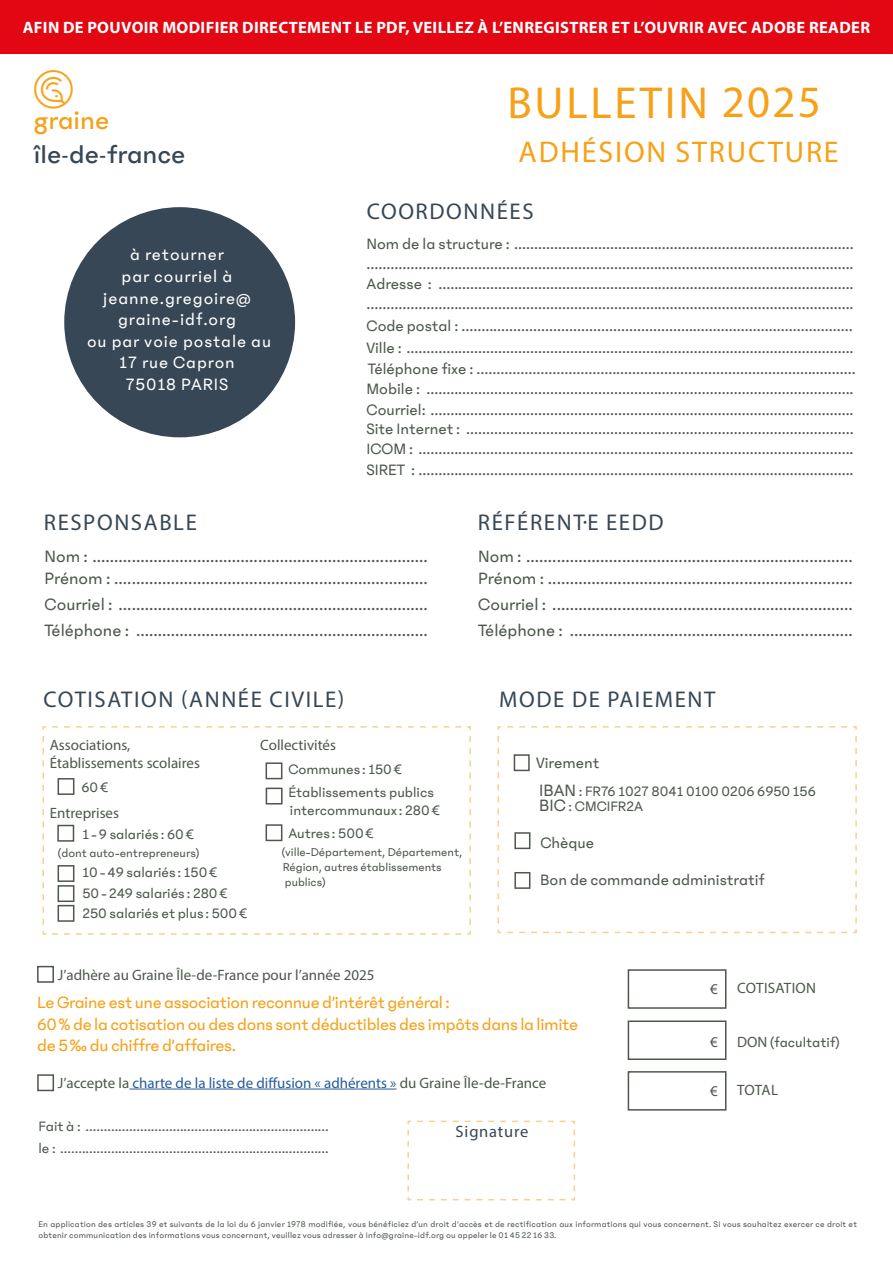
<style>
.page{position:relative;width:893px;height:1263px;background:#fff}
.page>*{position:absolute;margin:0;border:0;box-sizing:border-box;transform-origin:0 0}
.t1{font:45px "Myriad Pro";letter-spacing:.06em;color:#f6a118}
.t2{font:30px "Myriad Pro";letter-spacing:.06em;color:#f6a118}
.t3{font:28.2px "Phantom Sans 0.6 Book Graine";color:#374755}
.t4{font:28.2px/33.9px "Phantom Sans 0.6 Book Graine";color:#f6a118}
.t5{font:22.8px "Myriad Pro";letter-spacing:.07em;color:#374755}
.t6{font:18px/21.6px "Phantom Sans 0.6";color:#4d574c}
.t7{font:18px/21.6px "Phantom Sans 0.6";letter-spacing:-.02em;color:#f6a118}
.t8{font:18px/21.6px "Phantom Sans 0.6";letter-spacing:.05em;color:#fff;text-align:center}
.t9{font:16.5px/20.5px "Phantom Sans 0.6";color:#4d574c;text-align:justify}
.t10{font:700 16.5px "Myriad Pro";letter-spacing:.02em;color:#fff}
.t11{font:16.5px "Myriad Pro";letter-spacing:.05em;color:#374755}
.t12{font:15px/20.5px "Phantom Sans 0.6";color:#4d574c}
.t13{font:15px/18px "Myriad Pro";color:#4d574c}
.t14{font:15px "Myriad Pro";color:#275b9b}
.t15{font:15px "Myriad Pro";letter-spacing:.02em;color:#4d574c}
.t16{font:12.75px "Phantom Sans 0.6";color:#4d574c}
.t17{font:12.45px/15px "Phantom Sans 0.6";color:#4d574c}
.t18{font:9px/10.5px "Phantom Sans 0.6";letter-spacing:.02em;color:#4d574c}
.s1{font-size:18px}
.s2{color:#4d574c}
.s3{font-family:"Myriad Pro"}
</style>
<div class="page">
<svg style="left:407px;top:1120px;width:169px;height:81px"></svg>
<svg style="left:497px;top:726px;width:360px;height:208px"></svg>
<svg style="left:42px;top:726px;width:429px;height:209px"></svg>
<div style="left:66px;top:208px;width:228px;height:228px;background:#374755;border-radius:50%"></div>
<div style="left:628px;top:1071px;width:98px;height:39px;border:2px solid #4d574c"></div>
<div style="left:628px;top:969px;width:98px;height:40px;border:2px solid #4d574c"></div>
<div style="left:628px;top:1020px;width:98px;height:40px;border:2px solid #4d574c"></div>
<div style="left:58px;top:778px;width:16px;height:17px;border:2px solid #4d574c"></div>
<div style="left:57px;top:825px;width:17px;height:17px;border:2px solid #4d574c"></div>
<div style="left:58px;top:865px;width:16px;height:17px;border:2px solid #4d574c"></div>
<div style="left:58px;top:885px;width:16px;height:17px;border:2px solid #4d574c"></div>
<div style="left:58px;top:905px;width:16px;height:17px;border:2px solid #4d574c"></div>
<div style="left:266px;top:762px;width:16px;height:17px;border:2px solid #4d574c"></div>
<div style="left:266px;top:788px;width:17px;height:16px;border:2px solid #4d574c"></div>
<div style="left:266px;top:824px;width:16px;height:17px;border:2px solid #4d574c"></div>
<div style="left:37px;top:966px;width:17px;height:17px;border:2px solid #4d574c"></div>
<div style="left:514px;top:754px;width:16px;height:17px;border:2px solid #4d574c"></div>
<div style="left:514px;top:832px;width:16px;height:17px;border:2px solid #4d574c"></div>
<div style="left:514px;top:872px;width:16px;height:17px;border:2px solid #4d574c"></div>
<div style="left:37px;top:1074px;width:17px;height:17px;border:2px solid #4d574c"></div>
<div style="left:1px;top:1px;width:891px;height:52px;background:#e30613"></div>
<div style="left:0;top:0;width:893px;height:54px;border:3px solid #e30613"></div>
<hr style="left:129px;top:1089px;width:268px;height:1px;background:#275b9b">
<p class="t10" style="left:23px;top:17px;width:849px">AFIN DE POUVOIR MODIFIER DIRECTEMENT LE PDF, VEILLEZ À L’ENREGISTRER ET L’OUVRIR AVEC ADOBE READER</p>
<h3 class="t4" style="left:34px;top:72px;width:77px">™ graine</h3>
<h3 class="t3" style="left:34px;top:137px;width:153px">île-de-france</h3>
<p class="t8" style="left:87px;top:244px;width:186px">à retourner<br>par courriel à jeanne.gregoire@ graine-idf.org<br>ou par voie postale au<br>17 rue Capron<br>75018 PARIS</p>
<h3 class="t5" style="left:44px;top:508px;width:155px">RESPONSABLE</h3>
<h1 class="t1" style="left:508px;top:75px;width:315px">BULLETIN 2025</h1>
<h2 class="t2" style="left:519px;top:134px;width:322px">ADHÉSION STRUCTURE</h2>
<h3 class="t5" style="left:367px;top:198px;width:168px">COORDONNÉES</h3>
<p class="t9" style="left:366px;top:233px;width:489px;line-height:20.1px">Nom de la structure : ..................................................................................... ..........................................................................................................................<br>Adresse : ........................................................................................................ ..........................................................................................................................</p>
<p class="t9" style="left:366px;top:315px;width:491px;text-align:left">Code postal : ..................................................................................................<br>Ville : ................................................................................................................<br>Téléphone fixe : ...............................................................................................<br>Mobile : ...........................................................................................................<br>Courriel: ..........................................................................................................<br>Site Internet : .................................................................................................<br>ICOM : .............................................................................................................<br>SIRET : .............................................................................................................</p>
<h3 class="t5" style="left:478px;top:508px;width:187px">RÉFÉRENT·E EEDD</h3>
<p class="t6" style="left:45px;top:545px;width:385px">Nom : .............................................................................<br>Prénom : ........................................................................</p>
<p class="t6" style="left:45px;top:591px;width:385px;line-height:25.8px">Courriel : .......................................................................<br>Téléphone : ...................................................................</p>
<p class="t6" style="left:478px;top:545px;width:376px">Nom : ...........................................................................<br>Prénom : ......................................................................</p>
<p class="t6" style="left:478px;top:591px;width:376px;line-height:25.8px">Courriel : .....................................................................<br>Téléphone : .................................................................</p>
<h3 class="t5" style="left:44px;top:685px;width:302px">COTISATION (ANNÉE CIVILE)</h3>
<h3 class="t5" style="left:499px;top:685px;width:218px">MODE DE PAIEMENT</h3>
<p class="t13" style="left:50px;top:736px;width:152px">Associations,<br>Établissements scolaires</p>
<p class="t12" style="left:81px;top:776px;width:28px">60€</p>
<p class="t13" style="left:50px;top:804px;width:71px">Entreprises</p>
<p class="t12" style="left:82px;top:823px;width:113px">1 -9 salariés : 60€</p>
<p class="t16" style="left:58px;top:845px;width:143px">(dont auto-entrepreneurs)</p>
<p class="t12" style="left:83px;top:862px;width:166px">10-49 salariés : 150€<br>50-249 salariés : 280€<br>250 salariés et plus : 500€</p>
<p class="t13" style="left:260px;top:736px;width:77px">Collectivités</p>
<p class="t12" style="left:288px;top:757px;width:147px;line-height:23.4px">Communes : 150€<br>Établissements publics</p>
<p class="t12" style="left:288px;top:798px;width:153px;line-height:23.4px">intercommunaux : 280€<br>Autres : 500€</p>
<p class="t17" style="left:282px;top:845px;width:182px">(ville-Département, Département,<br>Région, autres établissements publics)</p>
<p class="t9" style="left:536px;top:753px;width:65px">Virement</p>
<p class="t12" style="left:539px;top:783px;width:278px;line-height:15px"><span class="s1">IBAN</span> : FR76 1027 8041 0100 0206 6950 156<br><span class="s1">BIC</span> : CMCIFR2A</p>
<p class="t9" style="left:540px;top:832px;width:55px">Chèque</p>
<p class="t9" style="left:540px;top:869px;width:226px">Bon de commande administratif</p>
<p class="t13" style="left:58px;top:966px;width:318px">J’adhère au Graine Île-de-France pour l’année 2025</p>
<p class="t7" style="left:37px;top:991px;width:542px">Le Graine est une association reconnue d’intérêt général :<br>60% de la cotisation ou des dons sont déductibles des impôts dans la limite de 5‰ du chiffre d’affaires.</p>
<p class="t14" style="left:58px;top:1073px;width:490px"><span class="s2">J’accepte la</span> charte de la liste de diffusion « adhérents » <span class="s2">du Graine Île-de-France</span></p>
<p class="t12" style="left:38px;top:1115px;width:292px;line-height:22.2px">Fait à : ................................................................... le : ..........................................................................</p>
<p class="t11" style="left:455px;top:1121px;width:74px">Signature</p>
<p class="t13" style="left:710px;top:980px;width:9px">€</p>
<p class="t15" style="left:737px;top:979px;width:80px">COTISATION</p>
<p class="t13" style="left:710px;top:1032px;width:9px">€</p>
<p class="t12" style="left:737px;top:1032px;width:104px"><span class="s3">DON</span> (facultatif)</p>
<p class="t13" style="left:710px;top:1082px;width:9px">€</p>
<p class="t13" style="left:737px;top:1080px;width:42px">TOTAL</p>
<p class="t18" style="left:38px;top:1219px;width:820px">En application des articles 39 et suivants de la loi du 6 janvier 1978 modifiée, vous bénéficiez d’un droit d’accès et de rectification aux informations qui vous concernent. Si vous souhaitez exercer ce droit et obtenir communication des informations vous concernant, veuillez vous adresser à info@graine-idf.org ou appeler le 01 45 22 16 33.</p>
</div>
